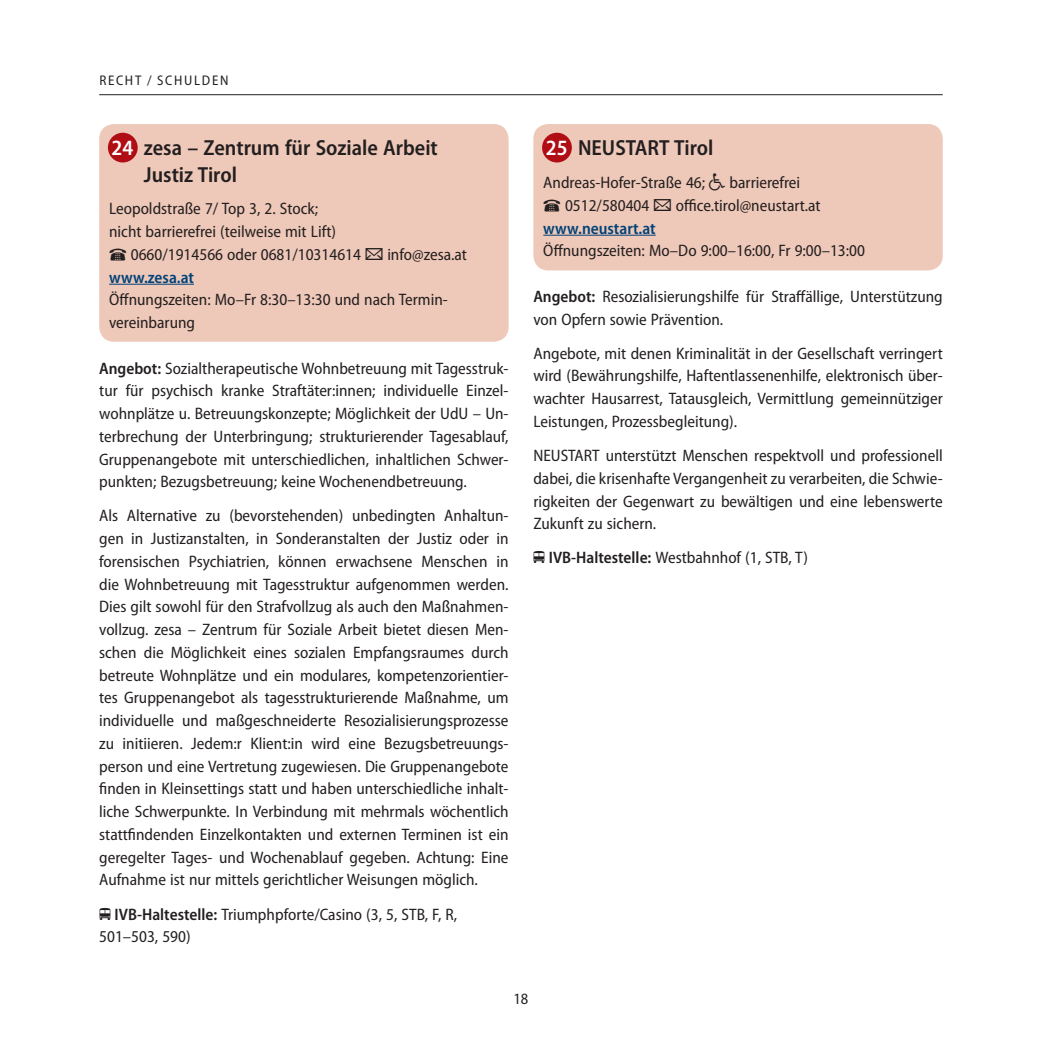
<style>
.page{position:relative;width:1042px;height:1042px;background:#fff}
.page>*{position:absolute;margin:0;border:0;box-sizing:border-box;transform-origin:0 0}
.t1{font:600 semi-condensed 21.88px/26.2px "Myriad Pro";color:#231f20}
.t2{font:semi-condensed 16.62px/22.8px "Myriad Pro";color:#231f20;text-align:justify}
.t3{font:600 semi-condensed 16.62px "Myriad Pro";color:#004279}
.t4{font:semi-condensed 15.75px "Myriad Pro";color:#231f20}
.t5{font:semi-condensed 14px "Myriad Pro";color:#231f20}
.s1{color:#fff}
.s2{font-weight:600}
</style>
<div class="page">
<div style="left:99px;top:124px;width:409px;height:218px;background:#eec8b8;border-radius:15px"></div>
<div style="left:108px;top:133px;width:30px;height:29px;background:#b00d15;border-radius:50%"></div>
<div style="left:533px;top:124px;width:410px;height:146px;background:#eec8b8;border-radius:15px"></div>
<div style="left:542px;top:133px;width:30px;height:29px;background:#b00d15;border-radius:50%"></div>
<hr style="left:109px;top:284px;width:85px;height:1px;background:#004279">
<hr style="left:543px;top:235px;width:113px;height:1px;background:#004279">
<hr style="left:99px;top:94px;width:844px;height:1px;background:#231f20">
<p class="t5" style="left:99px;top:73px;width:10px">recht</p>
<p class="t5" style="left:147px;top:73px;width:20px">/ schulden</p>
<h1 class="t1" style="left:144px;top:135px;width:295px;text-indent:-32px"><span class="s1">24</span> zesa – Zentrum für Soziale Arbeit<br>Justiz Tirol</h1>
<p class="t2" style="left:109px;top:198px;width:210px">Leopoldstraße 7/ Top 3, 2. Stock;</p>
<p class="t2" style="left:109px;top:220px;width:228px">nicht barrierefrei (teilweise mit Lift)</p>
<p class="t2" style="left:131px;top:243px;width:232px">0660/1914566 oder 0681/10314614</p>
<p class="t2" style="left:387px;top:243px;width:81px">info@zesa.at</p>
<p class="t3" style="left:109px;top:268px;width:86px">www.zesa.at</p>
<p class="t2" style="left:109px;top:289px;width:340px">Öffnungszeiten: Mo–Fr 8:30–13:30 und nach Termin&shy;vereinbarung</p>
<p class="t2" style="left:99px;top:357px;width:411px"><span class="s2">Angebot:</span> Sozialtherapeutische Wohnbetreuung mit Tagesstruk&shy;tur für psychisch kranke Straftäter:innen; individuelle Einzel&shy;wohnplätze u. Betreuungskonzepte; Möglichkeit der UdU – Un&shy;terbrechung der Unterbringung; strukturierender Tagesablauf, Gruppenangebote mit unterschiedlichen, inhaltlichen Schwer&shy;punkten; Bezugsbetreuung; keine Wochenendbetreuung.</p>
<p class="t2" style="left:99px;top:505px;width:411px">Als Alternative zu (bevorstehenden) unbedingten Anhaltun&shy;gen in Justizanstalten, in Sonderanstalten der Justiz oder in forensischen Psychiatrien, können erwachsene Menschen in die Wohnbetreuung mit Tagesstruktur aufgenommen werden.<br>Dies gilt sowohl für den Strafvollzug als auch den Maßnahmen&shy;vollzug. zesa – Zentrum für Soziale Arbeit bietet diesen Men&shy;schen die Möglichkeit eines sozialen Empfangsraumes durch betreute Wohnplätze und ein modulares, kompetenzorientier&shy;tes Gruppenangebot als tagesstrukturierende Maßnahme, um individuelle und maßgeschneiderte Resozialisierungsprozesse zu initiieren. Jedem:r Klient:in wird eine Bezugsbetreuungs&shy;person und eine Vertretung zugewiesen. Die Gruppenangebote finden in Kleinsettings statt und haben unterschiedliche inhalt&shy;liche Schwerpunkte. In Verbindung mit mehrmals wöchentlich stattfindenden Einzelkontakten und externen Terminen ist ein geregelter Tages- und Wochenablauf gegeben. Achtung: Eine Aufnahme ist nur mittels gerichtlicher Weisungen möglich.</p>
<p class="t2" style="left:95px;top:903px;width:363px">❖<span class="s2">IVB-Haltestelle:</span> Triumphpforte/Casino (3, 5, STB, F, R,<br>501–503, 590)</p>
<h1 class="t1" style="left:546px;top:135px;width:169px"><span class="s1">25</span> NEUSTART Tirol</h1>
<p class="t2" style="left:543px;top:171px;width:163px">Andreas-Hofer-Straße 46;</p>
<p class="t2" style="left:729px;top:171px;width:72px">barrierefrei</p>
<p class="t2" style="left:565px;top:194px;width:86px">0512/580404</p>
<p class="t2" style="left:676px;top:194px;width:146px">office.tirol@neustart.at</p>
<p class="t3" style="left:543px;top:219px;width:114px">www.neustart.at</p>
<p class="t2" style="left:543px;top:240px;width:323px">Öffnungszeiten: Mo–Do 9:00–16:00, Fr 9:00–13:00</p>
<p class="t2" style="left:533px;top:285px;width:411px"><span class="s2">Angebot:</span> Resozialisierungshilfe für Straffällige, Unterstützung von Opfern sowie Prävention.</p>
<p class="t2" style="left:533px;top:342px;width:411px">Angebote, mit denen Kriminalität in der Gesellschaft verringert wird (Bewährungshilfe, Haftentlassenenhilfe, elektronisch über&shy;wachter Hausarrest, Tatausgleich, Vermittlung gemeinnütziger Leistungen, Prozessbegleitung).</p>
<p class="t2" style="left:533px;top:444px;width:411px">NEUSTART unterstützt Menschen respektvoll und professionell dabei, die krisenhafte Vergangenheit zu verarbeiten, die Schwie&shy;rigkeiten der Gegenwart zu bewältigen und eine lebenswerte Zukunft zu sichern.</p>
<p class="t2" style="left:529px;top:547px;width:280px">❖<span class="s2">IVB-Haltestelle:</span> Westbahnhof (1, STB, T)</p>
<p class="t4" style="left:513px;top:990px;width:16px">18</p>
</div>
